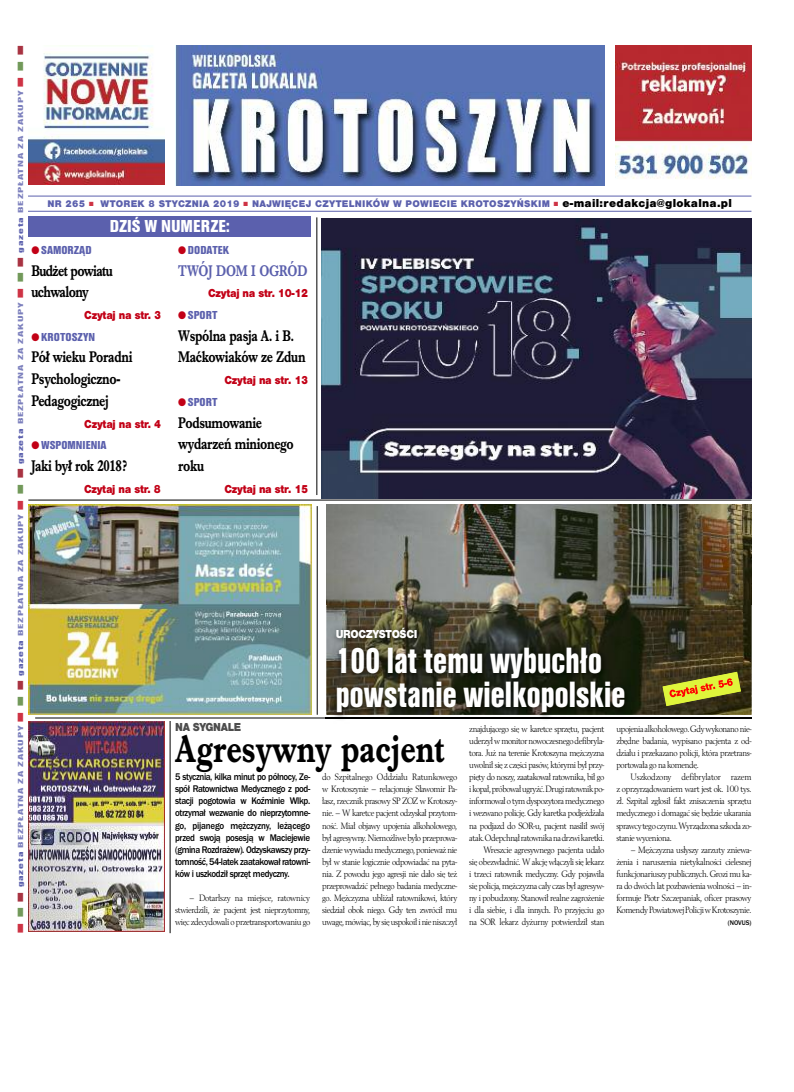
<style>
.page{position:relative;width:794px;height:1092px;background:#fff}
.page>*{position:absolute;margin:0;border:0;box-sizing:border-box;transform-origin:0 0}
.t1{font:700 40px "Imprint URWTCE";color:#000;scale:.8 1}
.t2{font:38px/34px "Nimbus San TCE Bla Con";letter-spacing:.005em;color:#fff;scale:.8 1}
.t3{font:18px "Nimbus San TCE Bla Con";color:#fff}
.t4{font:700 16px/21.7px "Imprint URWTCE";letter-spacing:-.025em;color:#000;scale:.8 1}
.t5{font:700 16px/21.7px "Imprint URWTCE";letter-spacing:-.045em;color:#000;scale:.8 1}
.t6{font:700 16px "Imprint URWTCE";letter-spacing:-.01em;color:#5b60ad;scale:.8 1}
.t7{font:900 12px "Nimbus San TCE";letter-spacing:-.025em;color:#c20016;scale:.9 1}
.t8{font:12px "Nimbus San TCE Bla Con";color:#5b60ad}
.t9{font:900 12px "Nimbus San TCE";letter-spacing:-.035em;color:#fff;scale:.9 1}
.t10{font:900 12px "Nimbus San TCE";letter-spacing:-.035em;color:#4d4d4d;scale:.9 1}
.t11{font:500 10px/12px "Franklin Got URWTCE";letter-spacing:-.04em;color:#000;text-align:justify;scale:.9 1}
.t12{font:900 10px "Nimbus San TCE";letter-spacing:.025em;color:#5b60ad}
.t13{font:9.6px/12px "Berling TCE";letter-spacing:-.045em;color:#000;text-align:justify;scale:.9 1}
.t14{font:7.6px "Nimbus San TCE Bla Con";letter-spacing:.065em;color:#7c80bd;scale:1.64 1}
.t15{font:500 7px "Franklin Got URWTCE";color:#000;scale:.95 1}
.s1{color:#ce3345}
.s2{color:#72995a}
.s3{color:#a83342}
.s4{color:#5b60ad}
.s5{font-size:12px;color:#000}
.s6{color:#c20016}
</style>
<div class="page">
<img style="left:175px;top:46px;width:429px;height:139px">
<hr style="left:28px;top:195px;width:723px;height:1px;background:#5b60ad">
<hr style="left:28px;top:211px;width:723px;height:1px;background:#5b60ad">
<img style="left:28px;top:49px;width:136px;height:135px">
<img style="left:615px;top:46px;width:136px;height:133px">
<div style="left:28px;top:216px;width:283px;height:20px;background:#5b60ad"></div>
<img style="left:322px;top:219px;width:429px;height:279px">
<img style="left:326px;top:504px;width:425px;height:101px">
<hr style="left:28px;top:499px;width:723px;height:1px;background:#000">
<hr style="left:35px;top:717px;width:716px;height:1px;background:#000">
<hr style="left:170px;top:721px;width:1px;height:212px;background:#000">
<img style="left:325px;top:605px;width:427px;height:115px">
<img style="left:325px;top:605px;width:426px;height:109px">
<img style="left:325px;top:717px;width:426px;height:1px">
<img style="left:662px;top:671px;width:79px;height:35px">
<img style="left:669px;top:678px;width:64px;height:19px">
<img style="left:28px;top:721px;width:136px;height:210px">
<hr style="left:316px;top:217px;width:1px;height:278px;background:#000">
<img style="left:28px;top:504px;width:283px;height:210px">
<hr style="left:317px;top:506px;width:1px;height:208px;background:#000">
<p class="t14" style="left:16px;top:933px;width:542px;rotate:-90deg"><span class="s1">■</span> <span class="s2">■</span> <span class="s3">■</span> <span class="s4">gazeta</span> BEZPŁATNA ZA ZAKUPY <span class="s1">■</span> <span class="s2">■</span> <span class="s3">■</span> <span class="s4">gazeta</span> BEZPŁATNA ZA ZAKUPY <span class="s1">■</span> <span class="s2">■</span> <span class="s3">■</span> <span class="s4">gazeta</span> BEZPŁATNA ZA ZAKUPY <span class="s1">■</span> <span class="s2">■</span> <span class="s3">■</span> <span class="s4">gazeta</span> BEZPŁATNA ZA ZAKUPY <span class="s1">■</span> <span class="s2">■</span> <span class="s3">■</span></p>
<p class="t12" style="left:48px;top:198px;width:686px">NR 265 <span class="s1">■</span> WTOREK 8 STYCZNIA 2019 <span class="s1">■</span> NAJWIĘCEJ CZYTELNIKÓW W POWIECIE KROTOSZYŃSKIM <span class="s1">■</span> <span class="s5">e-mail:redakcja@glokalna.pl</span></p>
<h3 class="t3" style="left:110px;top:215px;width:121px">DZIŚ W NUMERZE:</h3>
<p class="t8" style="left:31px;top:243px;width:62px"><span class="s6">●</span> SAMORZĄD</p>
<h3 class="t5" style="left:31px;top:259px;width:103px">Budżet powiatu uchwalony</h3>
<p class="t7" style="left:84px;top:308px;width:87px">Czytaj na str. 3</p>
<p class="t8" style="left:31px;top:329px;width:65px"><span class="s6">●</span> KROTOSZYN</p>
<h3 class="t4" style="left:31px;top:346px;width:128px">Pół wieku Poradni<br>Psychologiczno-<br>Pedagogicznej</h3>
<p class="t7" style="left:84px;top:416px;width:87px">Czytaj na str. 4</p>
<p class="t8" style="left:31px;top:438px;width:77px"><span class="s6">●</span> WSPOMNIENIA</p>
<h3 class="t4" style="left:31px;top:454px;width:121px">Jaki był rok 2018?</h3>
<p class="t7" style="left:84px;top:481px;width:87px">Czytaj na str. 8</p>
<p class="t8" style="left:178px;top:243px;width:53px"><span class="s6">●</span> DODATEK</p>
<h3 class="t6" style="left:178px;top:261px;width:163px">TWÓJ DOM I OGRÓD</h3>
<p class="t7" style="left:208px;top:286px;width:113px">Czytaj na str. 10-12</p>
<p class="t8" style="left:178px;top:308px;width:41px"><span class="s6">●</span> SPORT</p>
<h3 class="t4" style="left:178px;top:324px;width:161px">Wspólna pasja A. i B.<br>Maćkowiaków ze Zdun</h3>
<p class="t7" style="left:224px;top:373px;width:95px">Czytaj na str. 13</p>
<p class="t8" style="left:178px;top:394px;width:41px"><span class="s6">●</span> SPORT</p>
<h3 class="t4" style="left:178px;top:411px;width:146px">Podsumowanie wydarzeń minionego roku</h3>
<p class="t7" style="left:224px;top:481px;width:95px">Czytaj na str. 15</p>
<p class="t9" style="left:336px;top:626px;width:92px">UROCZYSTOŚCI</p>
<h2 class="t2" style="left:336px;top:642px;width:364px">100 lat temu wybuchło powstanie wielkopolskie</h2>
<p class="t10" style="left:175px;top:719px;width:75px">NA SYGNALE</p>
<h1 class="t1" style="left:175px;top:724px;width:338px">Agresywny pacjent</h1>
<p class="t13" style="left:469px;top:723px;width:152px;text-align:right">znajdującego się w karetce sprzętu, pacjent uderzył w monitor nowoczesnego defibryla&shy;tora. Już na terenie Krotoszyna mężczyzna uwolnił się z części pasów, którymi był przy&shy;pięty do noszy, zaatakował ratownika, bił go ikopał,próbowaługryźć.Drugiratownikpo&shy;informował o tym dyspozytora medycznego i wezwano policję. Gdy karetka podjeżdżała na podjazd do SOR-u, pacjent nasilił swój atak.Odepchnąłratownikanadrzwikaretki.<br>Wreszcie agresywnego pacjenta udało<br>się obezwładnić. W akcję włączyli się lekarz i trzeci ratownik medyczny. Gdy pojawiła się policja, mężczyzna cały czas był agresyw&shy;ny i pobudzony. Stanowił realne zagrożenie i dla siebie, i dla innych. Po przyjęciu go na SOR lekarz dyżurny potwierdził stan</p>
<p class="t13" style="left:616px;top:723px;width:151px">upojenia alkoholowego.Gdywykonanonie&shy;zbędne badania, wypisano pacjenta z od&shy;działu i przekazano policji, która przetrans&shy;portowała go na komendę.</p>
<p class="t11" style="left:175px;top:771px;width:152px">5 stycznia, kilka minut po północy, Ze&shy;spół Ratownictwa Medycznego z pod&shy;stacji pogotowia w Koźminie Wlkp. otrzymał wezwanie do nieprzytomne&shy;go, pijanego mężczyzny, leżącego przed swoją posesją w Maciejewie (gmina Rozdrażew). Odzyskawszy przy&shy;tomność, 54-latek zaatakował ratowni&shy;ków i uszkodził sprzęt medyczny.</p>
<p class="t13" style="left:175px;top:891px;width:152px;text-indent:14px">– Dotarłszy na miejsce, ratownicy stwierdzili, że pacjent jest nieprzytomny, więc zdecydowali o przetransportowaniu go</p>
<p class="t13" style="left:616px;top:771px;width:152px;text-indent:14px">Uszkodzony defibrylator razem z oprzyrządowaniem wart jest ok. 100 tys. zł. Szpital zgłosił fakt zniszczenia sprzętu medycznego i domagać się będzie ukarania sprawcytegoczynu.Wyrządzonaszkodazo&shy;stanie wyceniona.</p>
<p class="t13" style="left:616px;top:843px;width:152px;text-indent:14px">– Mężczyzna usłyszy zarzuty zniewa&shy;żenia i naruszenia nietykalności cielesnej funkcjonariuszy publicznych. Grozi mu ka&shy;ra do dwóch lat pozbawienia wolności – in&shy;formuje Piotr Szczepaniak, oficer prasowy KomendyPowiatowejPolicjiwKrotoszynie.</p>
<p class="t15" style="left:727px;top:917px;width:26px">(NOVUS)</p>
<p class="t13" style="left:322px;top:771px;width:152px">do Szpitalnego Oddziału Ratunkowego w Krotoszynie – relacjonuje Sławomir Pa&shy;łasz, rzecznik prasowy SP ZOZ w Krotoszy&shy;nie. – W karetce pacjent odzyskał przytom&shy;ność. Miał objawy upojenia alkoholowego, był agresywny. Niemożliwe było przeprowa&shy;dzenie wywiadu medycznego, ponieważ nie był w stanie logicznie odpowiadać na pyta&shy;nia. Z powodu jego agresji nie dało się też przeprowadzić pełnego badania medyczne&shy;go. Mężczyzna ubliżał ratownikowi, który siedział obok niego. Gdy ten zwrócił mu uwagę, mówiąc, by się uspokoił i nie niszczył</p>
</div>
